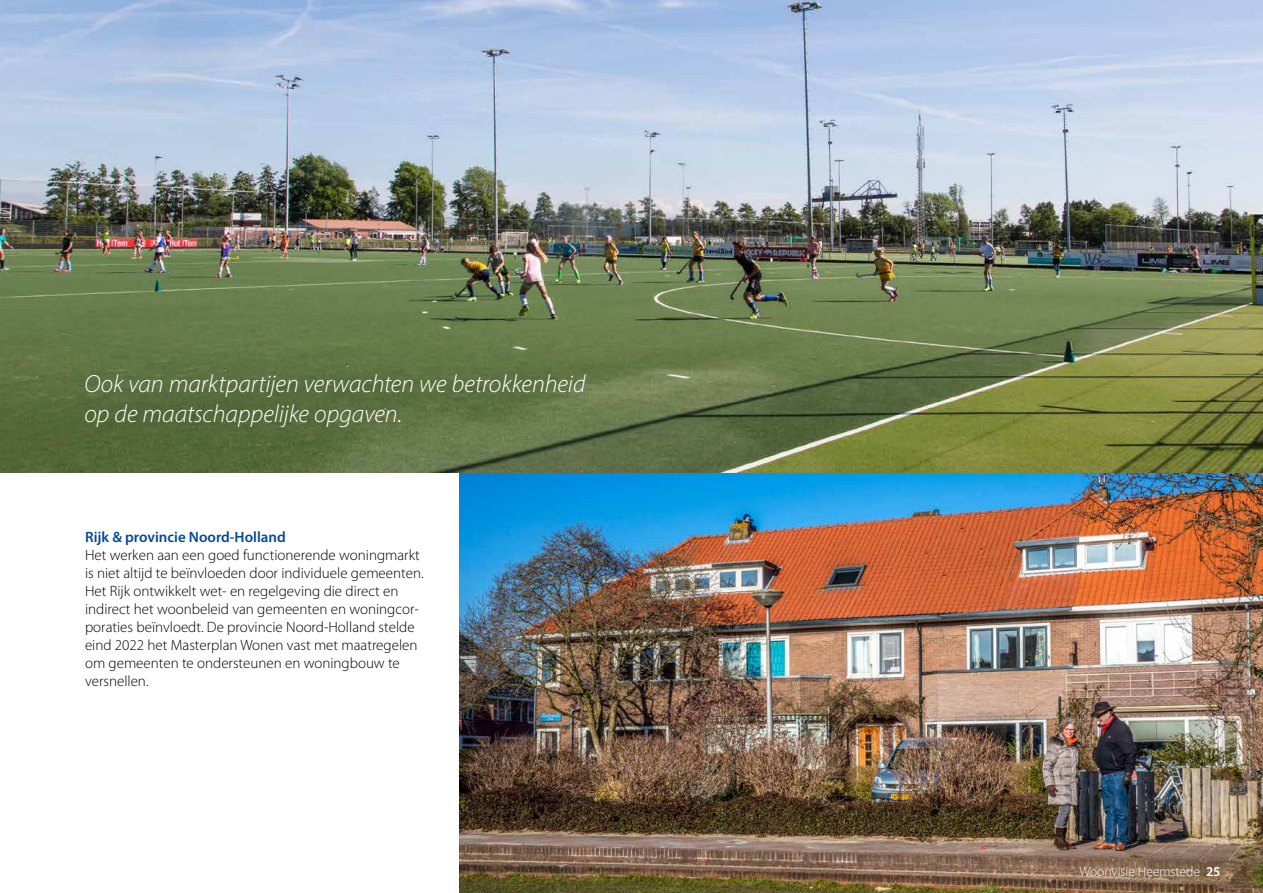
<style>
.page{position:relative;width:1263px;height:893px;background:#fff}
.page>*{position:absolute;margin:0;border:0;box-sizing:border-box;transform-origin:0 0}
.t1{font:italic 24.9px/29.8px "Myriad Variable Concept";letter-spacing:-.005em;color:#fff}
.t2{font:300 15px/18px "Myriad Pro";color:#000}
.t3{font:600 15px "Myriad Pro";color:#004999}
.t4{font:300 13.5px "Myriad Pro";color:#fff}
.s1{font-weight:600}
</style>
<div class="page">
<img style="left:459px;top:472px;width:804px;height:421px">
<img style="left:0;top:0;width:1263px;height:472px">
<h1 class="t1" style="left:84px;top:368px;width:503px">Ook van marktpartijen verwachten we betrokkenheid op de maatschappelijke opgaven.</h1>
<p class="t3" style="left:85px;top:528px;width:202px">Rijk &amp; provincie Noord-Holland</p>
<p class="t2" style="left:85px;top:546px;width:340px">Het werken aan een goed functionerende woningmarkt is niet altijd te beïnvloeden door individuele gemeenten.<br>Het Rijk ontwikkelt wet- en regelgeving die direct en indirect het woonbeleid van gemeenten en woningcor&shy;poraties beïnvloedt. De provincie Noord-Holland stelde eind 2022 het Masterplan Wonen vast met maatregelen om gemeenten te ondersteunen en woningbouw te versnellen.</p>
<p class="t4" style="left:1079px;top:864px;width:143px">Woonvisie Heemstede <span class="s1">25</span></p>
</div>
